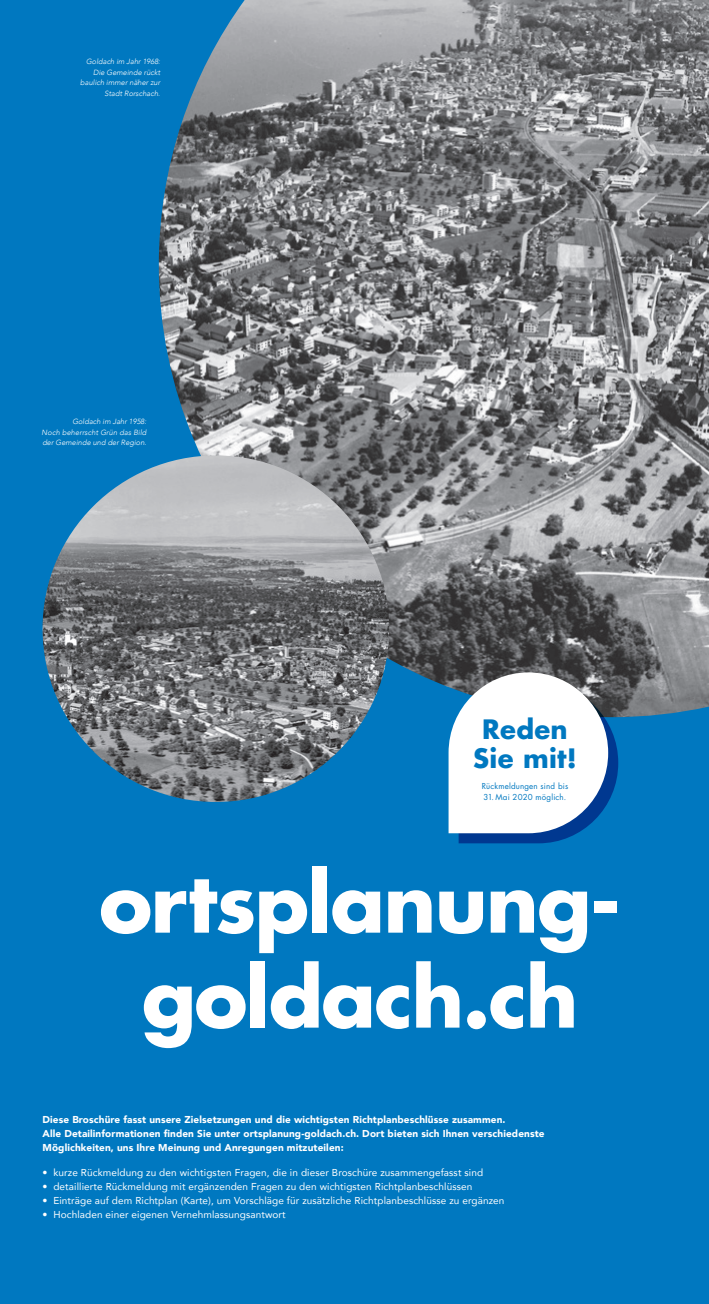
<style>
.page{position:relative;width:709px;height:1304px;background:#0078c0}
.page>*{position:absolute;margin:0;border:0;box-sizing:border-box;transform-origin:0 0}
.t1{font:700 80px/95px "Futura";letter-spacing:-.02em;color:#fff;text-align:center}
.t2{font:700 26px/29px "Futura";letter-spacing:.01em;color:#0078c0;text-align:center}
.t3{font:10px "Avenir";letter-spacing:.01em;color:#fff}
.t4{font:900 10px/14px "Avenir";letter-spacing:.01em;color:#fff}
.t5{font:8px "Futura";letter-spacing:.02em;color:#0078c0}
.t6{font:italic 300 7.5px/10.5px "Avenir";color:#fff;text-align:right}
</style>
<div class="page">
<img style="left:159px;top:0;width:550px;height:717px">
<img style="left:43px;top:455px;width:346px;height:347px;border-radius:173px">
<svg style="left:448px;top:672px;width:170px;height:171px;background:#c4d3e1"></svg>
<p class="t6" style="left:80px;top:56px;width:81px">Goldach im Jahr 1968:<br>Die Gemeinde rückt baulich immer näher zur<br>Stadt Rorschach.</p>
<p class="t6" style="left:42px;top:416px;width:106px;text-align:justify;text-indent:31px">Goldach im Jahr 1958:<br>Noch beherrscht Grün das Bild der Gemeinde und der Region.</p>
<h2 class="t2" style="left:473px;top:715px;width:105px">Reden<br>Sie mit!</h2>
<p class="t5" style="left:482px;top:781px;width:88px">Rückmeldungen sind bis</p>
<p class="t5" style="left:483px;top:792px;width:84px">31. Mai 2020 möglich.</p>
<h1 class="t1" style="left:99px;top:854px;width:523px">ortsplanung&shy;goldach.ch</h1>
<p class="t4" style="left:43px;top:1112px;width:503px">Diese Broschüre fasst unsere Zielsetzungen und die wichtigsten Richtplanbeschlüsse zusammen.<br>Alle Detailinformationen finden Sie unter ortsplanung-goldach.ch. Dort bieten sich Ihnen verschiedenste<br>Möglichkeiten, uns Ihre Meinung und Anregungen mitzuteilen:</p>
<p class="t3" style="left:43px;top:1165px;width:442px">• kurze Rückmeldung zu den wichtigsten Fragen, die in dieser Broschüre zusammengefasst sind</p>
<p class="t3" style="left:43px;top:1179px;width:431px">• detaillierte Rückmeldung mit ergänzenden Fragen zu den wichtigsten Richtplanbeschlüssen</p>
<p class="t3" style="left:43px;top:1193px;width:463px">• Einträge auf dem Richtplan (Karte), um Vorschläge für zusätzliche Richtplanbeschlüsse zu ergänzen</p>
<p class="t3" style="left:43px;top:1207px;width:245px">• Hochladen einer eigenen Vernehmlassungsantwort</p>
</div>
